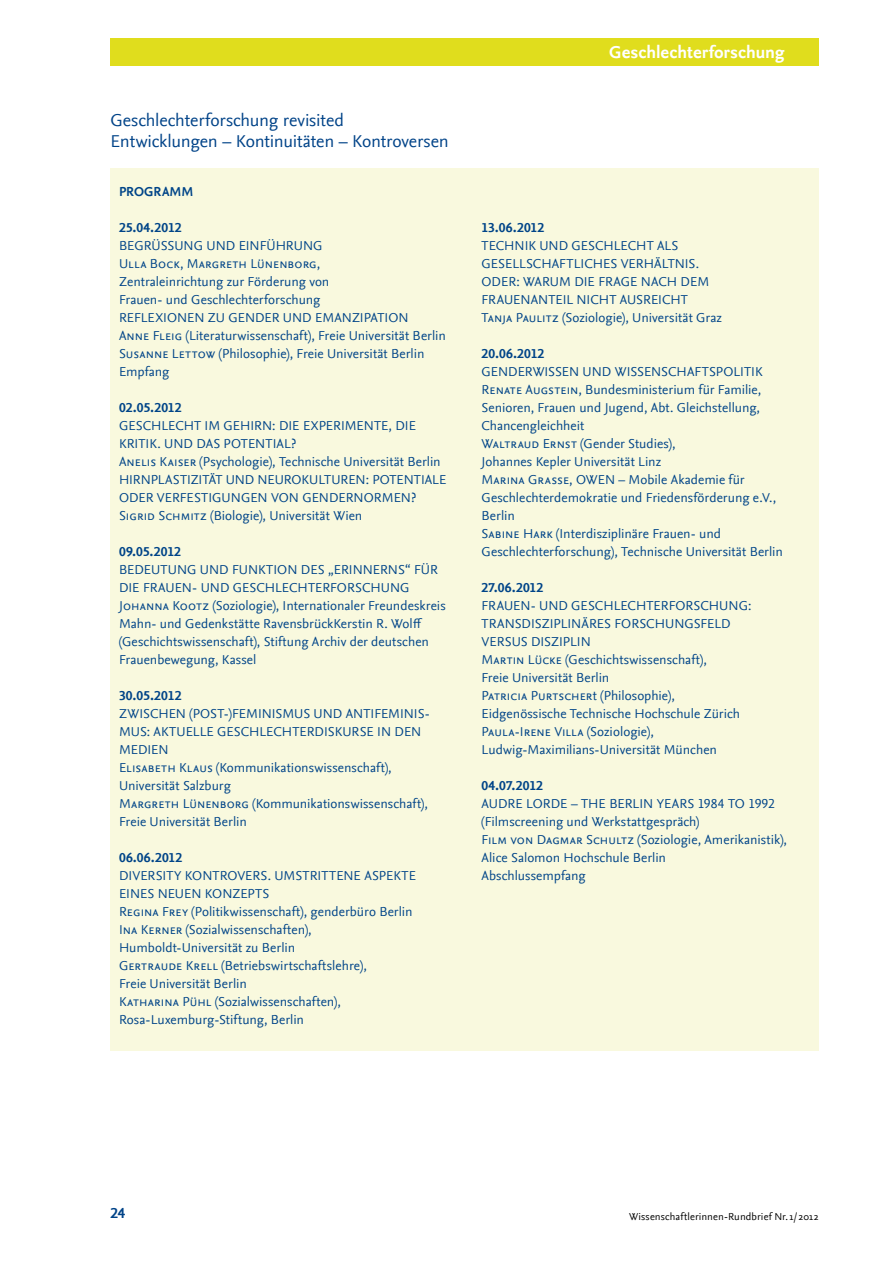
<style>
.page{position:relative;width:893px;height:1263px;background:#fff}
.page>*{position:absolute;margin:0;border:0;box-sizing:border-box;transform-origin:0 0}
.t1{font:18px/21px "Nexus Sans";letter-spacing:-.01em;color:#004388}
.t2{font:700 18px "Nexus Sans";color:#fff}
.t3{font:700 15px "Nexus Sans TF";color:#004388}
.t4{font:13.5px/18px "Nexus Sans";color:#048}
.t5{font:700 13.5px "Nexus Sans TF";letter-spacing:.01em;color:#048}
.t6{font:13.5px "Nexus Sans Regular SC";letter-spacing:.005em;color:#048}
.t7{font:10.5px "Nexus Sans";letter-spacing:.01em;color:#000}
.s1{font-family:"Nexus Sans"}
.s2{font-family:"Nexus Sans Regular SC"}
.s3{font-family:"Nexus Sans TF"}
</style>
<div class="page">
<div style="left:111px;top:38px;width:708px;height:28px;background:#e0dd1d"></div>
<div style="left:111px;top:168px;width:708px;height:882px;background:#f9f9de"></div>
<h1 class="t1" style="left:111px;top:110px;width:340px">Geschlechterforschung revisited<br>Entwicklungen – Kontinuitäten – Kontroversen</h1>
<p class="t5" style="left:119px;top:184px;width:76px">PROGRAMM</p>
<p class="t5" style="left:119px;top:220px;width:64px">25.04.2012</p>
<p class="t4" style="left:119px;top:237px;width:17px">Begrü</p>
<p class="t4" style="left:161px;top:237px;width:24px">SSung</p>
<p class="t4" style="left:207px;top:237px;width:10px">und</p>
<p class="t4" style="left:239px;top:237px;width:17px">Einführung</p>
<p class="t6" style="left:119px;top:256px;width:203px">Ulla Bock, Margreth Lünenborg<span class="s1">,</span></p>
<p class="t4" style="left:119px;top:273px;width:328px">Zentraleinrichtung zur Förderung von<br>Frauen- und Geschlechterforschung<br>REFLEXIONEN ZU GENDER UND EMANZIPATION<br><span class="s2">Anne Fleig</span> (Literaturwissenschaft), Freie Universität Berlin <span class="s2">Susanne Lettow</span> (Philosophie), Freie Universität Berlin Empfang</p>
<p class="t5" style="left:119px;top:400px;width:64px">02.05.2012</p>
<p class="t4" style="left:119px;top:417px;width:329px">GESCHLECHT IM GEHIRN: DIE EXPERIMENTE, DIE KRITIK. UND DAS POTENTIAL?<br><span class="s2">Anelis Kaiser</span> (Psychologie), Technische Universität Berlin HIRNPLASTIZITÄT UND NEUROKULTUREN: POTENTIALE ODER VERFESTIGUNGEN VON GENDERNORMEN?<br><span class="s2">Sigrid Schmitz</span> (Biologie), Universität Wien</p>
<p class="t5" style="left:119px;top:544px;width:63px">09.05.2012</p>
<p class="t4" style="left:119px;top:561px;width:328px">BEDEUTUNG UND FUNKTION DES „ERINNERNS“ FÜR DIE FRAUEN- UND GESCHLECHTERFORSCHUNG <span class="s2">Johanna Kootz</span> (Soziologie), Internationaler Freundeskreis Mahn- und Gedenkstätte RavensbrückKerstin R. Wolff (Geschichtswissenschaft), Stiftung Archiv der deutschen Frauenbewegung, Kassel</p>
<p class="t5" style="left:119px;top:688px;width:64px">30.05.2012</p>
<p class="t4" style="left:119px;top:705px;width:312px">ZWISCHEN (POST-)FEMINISMUS UND ANTIFEMINIS-MUS: AKTUELLE GESCHLECHTERDISKURSE IN DEN MEDIEN<br><span class="s2">Elisabeth Klaus</span> (Kommunikationswissenschaft), Universität Salzburg<br><span class="s2">Margreth Lünenborg</span> (Kommunikationswissenschaft), Freie Universität Berlin</p>
<p class="t5" style="left:119px;top:850px;width:65px">06.06.2012</p>
<p class="t4" style="left:119px;top:867px;width:299px">DIVERSITY KONTROVERS. UMSTRITTENE ASPEKTE EINES NEUEN KONZEPTS<br><span class="s2">Regina Frey</span> (Politikwissenschaft), genderbüro Berlin <span class="s2">Ina Kerner</span> (Sozialwissenschaften), Humboldt-Universität zu Berlin<br><span class="s2">Gertraude Krell</span> (Betriebswirtschaftslehre),<br>Freie Universität Berlin<br><span class="s2">Katharina Pühl</span> (Sozialwissenschaften), Rosa-Luxemburg-Stiftung, Berlin</p>
<h1 class="t2" style="left:609px;top:42px;width:177px">Geschlechterforschung</h1>
<p class="t5" style="left:482px;top:220px;width:64px">13.06.2012</p>
<p class="t4" style="left:482px;top:237px;width:242px">TECHNIK UND GESCHLECHT ALS GESELLSCHAFTLICHES VERHÄLTNIS.<br>ODER: WARUM DIE FRAGE NACH DEM FRAUENANTEIL NICHT AUSREICHT <span class="s2">Tanja Paulitz</span> (Soziologie), Universität Graz</p>
<p class="t5" style="left:482px;top:346px;width:64px">20.06.2012</p>
<p class="t4" style="left:482px;top:363px;width:303px">GENDERWISSEN UND WISSENSCHAFTSPOLITIK <span class="s2">Renate Augstein,</span> Bundesministerium für Familie, Senioren, Frauen und Jugend, Abt. Gleichstellung, Chancengleichheit<br><span class="s2">Waltraud Ernst</span> (Gender Studies),<br>Johannes Kepler Universität Linz<br><span class="s2">Marina Grasse,</span> OWEN – Mobile Akademie für Geschlechterdemokratie und Friedensförderung e.V., Berlin<br><span class="s2">Sabine Hark</span> (Interdisziplinäre Frauen- und Geschlechterforschung), Technische Universität Berlin</p>
<p class="t5" style="left:482px;top:580px;width:63px">27.06.2012</p>
<p class="t4" style="left:482px;top:596px;width:271px">FRAUEN- UND GESCHLECHTERFORSCHUNG:<br>TRANSDISZIPLINÄRES FORSCHUNGSFELD<br>VERSUS DISZIPLIN<br><span class="s2">Martin Lücke</span> (Geschichtswissenschaft),<br>Freie Universität Berlin</p>
<p class="t6" style="left:482px;top:688px;width:195px">Patricia Purtscher<span class="s1">t (Philosophie),</span></p>
<p class="t4" style="left:482px;top:704px;width:260px">Eidgenössische Technische Hochschule Zürich</p>
<p class="t6" style="left:482px;top:724px;width:174px">Paula-Irene Villa <span class="s1">(Soziologie),</span></p>
<p class="t4" style="left:482px;top:740px;width:237px">Ludwig-Maximilians-Universität München</p>
<p class="t5" style="left:482px;top:778px;width:63px">04.07.2012</p>
<p class="t4" style="left:482px;top:794px;width:307px">AUDRE LORDE – THE BERLIN YEARS <span class="s3">1984</span> TO <span class="s3">1992 </span>(Filmscreening und Werkstattgespräch)<br><span class="s2">Film von Dagmar Schultz</span> (Soziologie, Amerikanistik), Alice Salomon Hochschule Berlin<br>Abschlussempfang</p>
<p class="t3" style="left:111px;top:1205px;width:16px">24</p>
<p class="t7" style="left:629px;top:1211px;width:191px">Wissenschaftlerinnen-Rundbrief Nr.1/ 2012</p>
</div>
